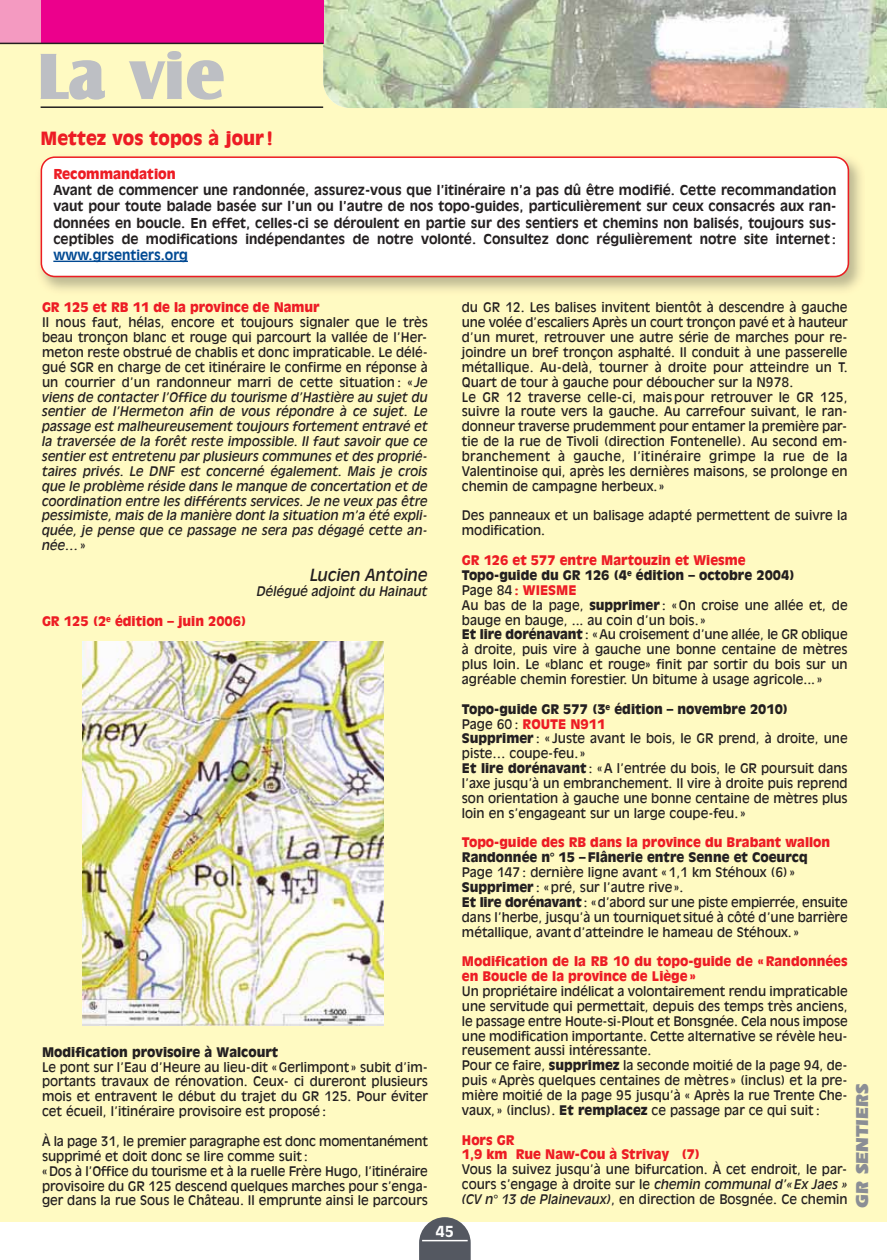
<style>
.page{position:relative;width:887px;height:1260px;background:#fff}
.page>*{position:absolute;margin:0;border:0;box-sizing:border-box;transform-origin:0 0}
.t1{font:67.5px "Castle T Ultr";color:#bdbfc4}
.t2{font:900 18px "Incised 901 BT";color:#ed1c24}
.t3{font:900 18px "Eras IT Cby BT";color:#8b8e95}
.t4{font:italic 16.5px "Incised 901 BT";color:#231f20}
.t5{font:700 15px "Incised 901 BT";color:#fff}
.t6{font:700 13.5px/16.2px "Incised 901 BT";color:#231f20;text-align:justify}
.t7{font:700 13.5px "Incised 901 BT";color:#004993}
.t8{font:900 13.5px "Incised 901 BT";color:#ed1c24}
.t9{font:13.05px/14.9px "Incised 901 BT";color:#231f20}
.t10{font:italic 13.05px/14.9px "Incised 901 BT";color:#231f20;text-align:justify}
.t11{font:900 13.05px/14.9px "Incised 901 BT";color:#ed1c24}
.t12{font:900 13.05px "Incised 901 BT";color:#231f20}
.s1{font-style:normal}
.s2{font-weight:900;color:#ed1c24}
.s3{font-weight:900}
.s4{font-style:italic}
</style>
<div class="page">
<div style="left:0;top:12px;width:886px;height:1209px;background:#fffac2"></div>
<svg style="left:419px;top:1217px;width:51px;height:42px;background:#6d7073"></svg>
<hr style="left:422px;top:1239px;width:45px;height:2px;background:#fff">
<img style="left:323px;top:0;width:563px;height:108px">
<div style="left:0;top:0;width:323px;height:43px;background:#ec008c"></div>
<hr style="left:41px;top:106px;width:282px;height:2px;background:#231f20">
<div style="left:0;top:0;width:41px;height:43px;background:#f49ac1"></div>
<hr style="left:0;top:43px;width:323px;height:1px;background:#231f20">
<img style="left:40px;top:159px;width:821px;height:132px">
<div style="left:41px;top:156px;width:807px;height:121px;background:#fff"></div>
<hr style="left:53px;top:260px;width:135px;height:2px;background:#004993">
<img style="left:82px;top:641px;width:301px;height:383px">
<h1 class="t1" style="left:37px;top:48px;width:189px">La vie</h1>
<h2 class="t2" style="left:41px;top:129px;width:234px">Mettez vos topos à jour !</h2>
<p class="t8" style="left:53px;top:167px;width:124px">Recommandation</p>
<p class="t6" style="left:53px;top:183px;width:784px">Avant de commencer une randonnée, assurez-vous que l’itinéraire n’a pas dû être modifié. Cette recommandation vaut pour toute balade basée sur l’un ou l’autre de nos topo-guides, particulièrement sur ceux consacrés aux ran&shy;données en boucle. En effet, celles-ci se déroulent en partie sur des sentiers et chemins non balisés, toujours sus&shy;ceptibles de modifications indépendantes de notre volonté. Consultez donc régulièrement notre site internet :</p>
<p class="t7" style="left:53px;top:248px;width:136px">www.grsentiers.org</p>
<p class="t11" style="left:42px;top:301px;width:279px">GR 125 et RB 11 de la province de Namur</p>
<p class="t10" style="left:42px;top:316px;width:387px"><span class="s1">Il nous faut, hélas, encore et toujours signaler que le très beau tronçon blanc et rouge qui parcourt la vallée de l’Her&shy;meton reste obstrué de chablis et donc impraticable. Le délé&shy;gué SGR en charge de cet itinéraire le confirme en réponse à un courrier d’un randonneur marri de cette situation : «</span> Je viens de contacter l’Office du tourisme d’Hastière au sujet du sentier de l’Hermeton afin de vous répondre à ce sujet. Le passage est malheureusement toujours fortement entravé et la traversée de la forêt reste impossible. Il faut savoir que ce sentier est entretenu par plusieurs communes et des proprié&shy;taires privés. Le DNF est concerné également. Mais je crois que le problème réside dans le manque de concertation et de coordination entre les différents services. Je ne veux pas être pessimiste, mais de la manière dont la situation m’a été expli&shy;quée, je pense que ce passage ne sera pas dégagé cette an&shy;née…<span class="s1">»</span></p>
<p class="t4" style="left:310px;top:567px;width:119px">Lucien Antoine</p>
<p class="t10" style="left:257px;top:584px;width:172px">Délégué adjoint du Hainaut</p>
<p class="t11" style="left:42px;top:614px;width:206px">GR 125 (2<sup>e</sup> édition – juin 2006)</p>
<p class="t12" style="left:42px;top:1045px;width:238px">Modification provisoire à Walcourt</p>
<p class="t9" style="left:42px;top:1060px;width:387px;text-align:justify">Le pont sur l’Eau d’Heure au lieu-dit « Gerlimpont » subit d’im&shy;portants travaux de rénovation. Ceux- ci dureront plusieurs mois et entravent le début du trajet du GR 125. Pour éviter cet écueil, l’itinéraire provisoire est proposé :</p>
<p class="t9" style="left:42px;top:1134px;width:387px">À la page 31, le premier paragraphe est donc momentanément supprimé et doit donc se lire comme suit :<br>« Dos à l’Office du tourisme et à la ruelle Frère Hugo, l’itinéraire provisoire du GR 125 descend quelques marches pour s’enga&shy;ger dans la rue Sous le Château. Il emprunte ainsi le parcours</p>
<p class="t9" style="left:461px;top:301px;width:387px">du GR 12. Les balises invitent bientôt à descendre à gauche une volée d’escaliers Après un court tronçon pavé et à hauteur d’un muret, retrouver une autre série de marches pour re&shy;joindre un bref tronçon asphalté. Il conduit à une passerelle métallique. Au-delà, tourner à droite pour atteindre un T.<br>Quart de tour à gauche pour déboucher sur la N978.<br>Le GR 12 traverse celle-ci, mais pour retrouver le GR 125, suivre la route vers la gauche. Au carrefour suivant, le ran&shy;donneur traverse prudemment pour entamer la première par&shy;tie de la rue de Tivoli (direction Fontenelle). Au second em&shy;branchement à gauche, l’itinéraire grimpe la rue de la Valentinoise qui, après les dernières maisons, se prolonge en chemin de campagne herbeux. »</p>
<p class="t9" style="left:461px;top:509px;width:387px">Des panneaux et un balisage adapté permettent de suivre la modification.</p>
<p class="t9" style="left:461px;top:553px;width:387px"><span class="s2">GR 126 et 577 entre Martouzin et Wiesme<br></span><span class="s3">Topo-guide du GR 126 (4</span><sup>e</sup> <span class="s3">édition – octobre 2004)<br></span>Page 84 <span class="s2">: WIESME<br></span>Au bas de la page, <span class="s3">supprimer</span> : « On croise une allée et, de bauge en bauge, ... au coin d’un bois. »<br><span class="s3">Et lire dorénavant</span> : « Au croisement d’une allée, le GR oblique à droite, puis vire à gauche une bonne centaine de mètres plus loin. Le «blanc et rouge» finit par sortir du bois sur un agréable chemin forestier. Un bitume à usage agricole... »</p>
<p class="t9" style="left:462px;top:702px;width:387px"><span class="s3">Topo-guide GR 577 (3</span><sup>e</sup> <span class="s3">édition – novembre 2010)<br></span>Page 60 : <span class="s2">ROUTE N911<br></span><span class="s3">Supprimer</span> : « Juste avant le bois, le GR prend, à droite, une piste… coupe-feu. »<br><span class="s3">Et lire dorénavant</span> : « A l’entrée du bois, le GR poursuit dans l’axe jusqu’à un embranchement. Il vire à droite puis reprend son orientation à gauche une bonne centaine de mètres plus loin en s’engageant sur un large coupe-feu. »</p>
<p class="t11" style="left:462px;top:835px;width:370px">Topo-guide des RB dans la province du Brabant wallon</p>
<p class="t12" style="left:462px;top:851px;width:347px">Randonnée n° 15 – Flânerie entre Senne et Coeurcq</p>
<p class="t9" style="left:462px;top:865px;width:387px">Page 147 : dernière ligne avant « 1,1 km Stéhoux (6) » <span class="s3">Supprimer</span> : « pré, sur l’autre rive ».<br><span class="s3">Et lire dorénavant</span> : « d’abord sur une piste empierrée, ensuite dans l’herbe, jusqu’à un tourniquet situé à côté d’une barrière métallique, avant d’atteindre le hameau de Stéhoux. »</p>
<p class="t11" style="left:462px;top:954px;width:387px">Modification de la RB 10 du topo-guide de « Randonnées en Boucle de la province de Liège »</p>
<p class="t9" style="left:462px;top:984px;width:387px">Un propriétaire indélicat a volontairement rendu impraticable une servitude qui permettait, depuis des temps très anciens, le passage entre Houte-si-Plout et Bonsgnée. Cela nous impose une modification importante. Cette alternative se révèle heu&shy;reusement aussi intéressante.<br>Pour ce faire, <span class="s3">supprimez</span> la seconde moitié de la page 94, de&shy;puis « Après quelques centaines de mètres » (inclus) et la pre&shy;mière moitié de la page 95 jusqu’à « Après la rue Trente Che&shy;vaux, » (inclus). <span class="s3">Et remplacez</span> ce passage par ce qui suit :</p>
<p class="t11" style="left:462px;top:1132px;width:240px">Hors GR<br>1,9 km Rue Naw-Cou à Strivay (7)</p>
<p class="t9" style="left:462px;top:1162px;width:387px;text-align:justify">Vous la suivez jusqu’à une bifurcation. À cet endroit, le par&shy;cours s’engage à droite sur le <span class="s4">chemin communal d’« Ex Jaes » (CV n° 13 de Plainevaux)</span>, en direction de Bosgnée. Ce chemin</p>
<p class="t5" style="left:435px;top:1223px;width:20px">45</p>
<h2 class="t3" style="left:850px;top:1207px;width:125px;rotate:-90deg">GR SENTIERS</h2>
</div>
